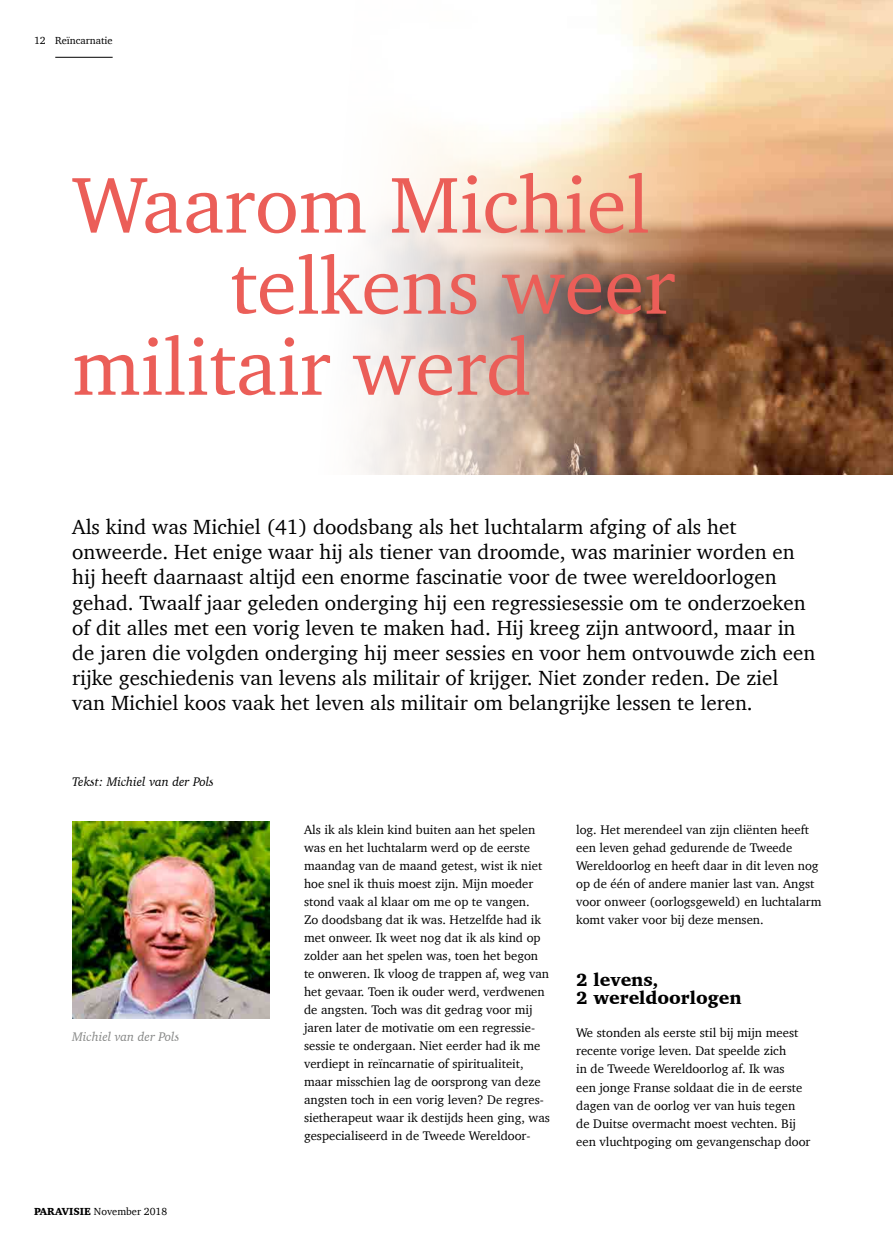
<style>
.page{position:relative;width:893px;height:1234px;background:#fff}
.page>*{position:absolute;margin:0;border:0;box-sizing:border-box;transform-origin:0 0}
.t1{font:81px "Charter";color:#eb5e58}
.t2{font:21px/25.2px "Charter";color:#000}
.t3{font:900 18px/18px "Charter";color:#000}
.t4{font:12.75px/18px "Charter";color:#000}
.t5{font:italic 12.75px "Charter";color:#000}
.t6{font:italic 12.75px "Charter";color:#868786}
.t7{font:10.5px "Charter";color:#000}
.s1{font-weight:900}
</style>
<div class="page">
<img style="left:359px;top:0;width:534px;height:474px">
<hr style="left:55px;top:57px;width:58px;height:1px;background:#000">
<img style="left:72px;top:821px;width:197px;height:197px">
<p class="t7" style="left:34px;top:32px;width:13px">12</p>
<p class="t7" style="left:55px;top:32px;width:59px">Reïncarnatie</p>
<h1 class="t1" style="left:72px;top:135px;width:579px">Waarom Michiel</h1>
<h1 class="t1" style="left:230px;top:216px;width:447px">telkens weer</h1>
<h1 class="t1" style="left:72px;top:297px;width:461px">militair werd</h1>
<p class="t2" style="left:72px;top:513px;width:745px">Als kind was Michiel (41) doodsbang als het luchtalarm afging of als het onweerde. Het enige waar hij als tiener van droomde, was marinier worden en hij heeft daarnaast altijd een enorme fascinatie voor de twee wereldoorlogen gehad. Twaalf jaar geleden onderging hij een regressiesessie om te onderzoeken of dit alles met een vorig leven te maken had. Hij kreeg zijn antwoord, maar in de jaren die volgden onderging hij meer sessies en voor hem ontvouwde zich een rijke geschiedenis van levens als militair of krijger. Niet zonder reden. De ziel van Michiel koos vaak het leven als militair om belangrijke lessen te leren.</p>
<p class="t5" style="left:72px;top:770px;width:143px">Tekst: Michiel van der Pols</p>
<p class="t6" style="left:72px;top:1025px;width:109px">Michiel van der Pols</p>
<p class="t4" style="left:304px;top:820px;width:247px">Als ik als klein kind buiten aan het spelen was en het luchtalarm werd op de eerste maandag van de maand getest, wist ik niet hoe snel ik thuis moest zijn. Mijn moeder stond vaak al klaar om me op te vangen.<br>Zo doodsbang dat ik was. Hetzelfde had ik met onweer. Ik weet nog dat ik als kind op zolder aan het spelen was, toen het begon te onweren. Ik vloog de trappen af, weg van het gevaar. Toen ik ouder werd, verdwenen de angsten. Toch was dit gedrag voor mij jaren later de motivatie om een regressie&shy;sessie te ondergaan. Niet eerder had ik me verdiept in reïncarnatie of spiritualiteit, maar misschien lag de oorsprong van deze angsten toch in een vorig leven? De regres&shy;sietherapeut waar ik destijds heen ging, was gespecialiseerd in de Tweede Wereldoor-</p>
<p class="t4" style="left:576px;top:820px;width:247px">log. Het merendeel van zijn cliënten heeft een leven gehad gedurende de Tweede Wereldoorlog en heeft daar in dit leven nog op de één of andere manier last van. Angst voor onweer (oorlogsgeweld) en luchtalarm komt vaker voor bij deze mensen.</p>
<h3 class="t3" style="left:576px;top:970px;width:167px">2 levens,<br>2 wereldoorlogen</h3>
<p class="t4" style="left:576px;top:1023px;width:236px">We stonden als eerste stil bij mijn meest recente vorige leven. Dat speelde zich<br>in de Tweede Wereldoorlog af. Ik was<br>een jonge Franse soldaat die in de eerste dagen van de oorlog ver van huis tegen de Duitse overmacht moest vechten. Bij een vluchtpoging om gevangenschap door</p>
<p class="t7" style="left:34px;top:1201px;width:135px"><span class="s1">PARAVISIE</span> November 2018</p>
</div>
